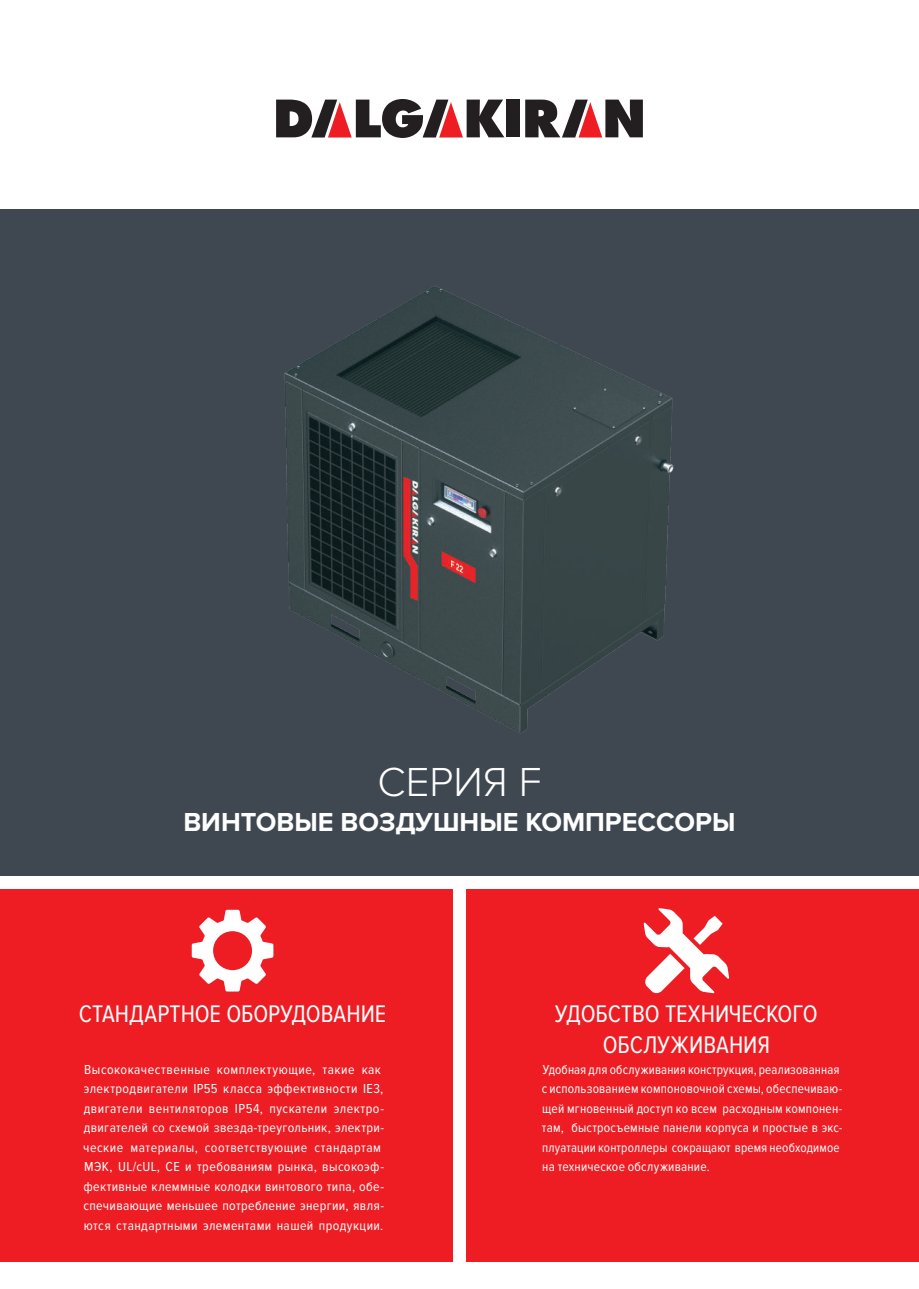
<style>
.page{position:relative;width:919px;height:1289px;background:#fff}
.page>*{position:absolute;margin:0;border:0;box-sizing:border-box;transform-origin:0 0}
.t1{font:300 42px "Proxima Nova";color:#fff}
.t2{font:700 27px "Proxima Nova";color:#fff}
.t3{font:24.9px/31px "Proxima Nova Cond";letter-spacing:-.005em;color:#fff;text-align:center}
.t4{font:13.5px/19.5px "Proxima Nova Cond";letter-spacing:.025em;color:#fff}
</style>
<div class="page">
<div style="left:0;top:210px;width:918px;height:666px;background:#3f4851"></div>
<div style="left:466px;top:889px;width:452px;height:372px;background:#ee1d23"></div>
<div style="left:0;top:889px;width:452px;height:372px;background:#ee1d23"></div>
<div style="left:506px;top:100px;width:14px;height:37px;background:#231f20"></div>
<svg style="left:525px;top:100px;width:117px;height:37px"></svg>
<svg style="left:276px;top:99px;width:228px;height:39px"></svg>
<svg style="left:643px;top:908px;width:86px;height:85px"></svg>
<svg style="left:192px;top:909px;width:81px;height:82px"></svg>
<img style="left:284px;top:286px;width:390px;height:448px">
<h1 class="t1" style="left:377px;top:758px;width:165px">СЕРИЯ F</h1>
<h2 class="t2" style="left:183px;top:806px;width:553px">ВИНТОВЫЕ ВОЗДУШНЫЕ КОМПРЕССОРЫ</h2>
<h3 class="t3" style="left:79px;top:998px;width:309px">СТАНДАРТНОЕ ОБОРУДОВАНИЕ</h3>
<p class="t4" style="left:83px;top:1059px;width:302px">Высококачественные комплектующие, такие как электродвигатели IP55 класса эффективности IE3, двигатели вентиляторов IP54, пускатели электро&shy;двигателей со схемой звезда-треугольник, электри&shy;ческие материалы, соответствующие стандартам МЭК, UL/cUL, СЕ и требованиям рынка, высокоэф&shy;фективные клеммные колодки винтового типа, обе&shy;спечивающие меньшее потребление энергии, явля&shy;ются стандартными элементами нашей продукции.</p>
<h3 class="t3" style="left:555px;top:998px;width:264px">УДОБСТВО ТЕХНИЧЕСКОГО<br>ОБСЛУЖИВАНИЯ</h3>
<p class="t4" style="left:541px;top:1059px;width:302px">Удобная для обслуживания конструкция, реализованная с использованием компоновочной схемы, обеспечиваю&shy;щей мгновенный доступ ко всем расходным компонен&shy;там, быстросъемные панели корпуса и простые в экс&shy;плуатации контроллеры сокращают время необходимое на техническое обслуживание.</p>
</div>
